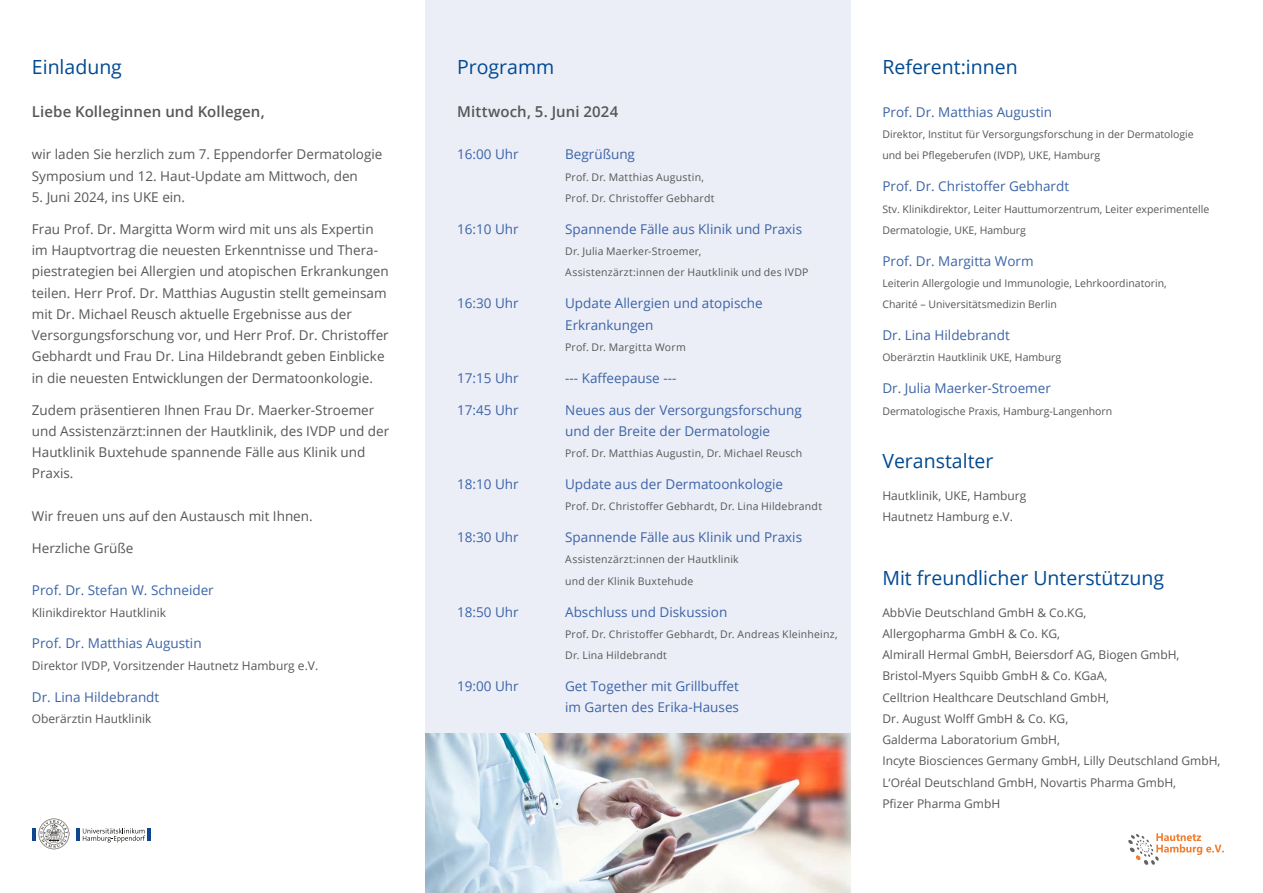
<style>
.page{position:relative;width:1263px;height:893px;background:#fff}
.page>*{position:absolute;margin:0;border:0;box-sizing:border-box;transform-origin:0 0}
.t1{font:19.5px "Open Sans";color:#004992}
.t2{font:600 15px "Open Sans";letter-spacing:.005em;color:#575756}
.t3{font:13.5px/21.3px "Open Sans";color:#575756}
.t4{font:13.5px/21.3px "Open Sans";color:#3c64a7}
.t5{font:12px/21.3px "Open Sans";color:#575756}
.t6{font:10.5px/21.3px "Open Sans";color:#575756}
.t7{font:10.5px/21.3px "Open Sans";letter-spacing:.02em;color:#575756}
.t8{font:10.5px "Open Sans";letter-spacing:.025em;color:#575756}
</style>
<div class="page">
<div style="left:425px;top:0;width:425px;height:893px;background:#eceef7"></div>
<img style="left:425px;top:733px;width:425px;height:160px">
<svg style="left:32px;top:818px;width:37px;height:31px"></svg>
<hr style="left:76px;top:829px;width:4px;height:12px;background:#0f4690">
<svg style="left:83px;top:828px;width:68px;height:15px"></svg>
<svg style="left:1128px;top:833px;width:96px;height:32px"></svg>
<h1 class="t1" style="left:32px;top:54px;width:92px">Einladung</h1>
<h1 class="t1" style="left:457px;top:54px;width:99px">Programm</h1>
<p class="t2" style="left:457px;top:101px;width:163px">Mittwoch, 5. Juni 2024</p>
<p class="t4" style="left:457px;top:144px;width:63px">16:00 Uhr</p>
<p class="t4" style="left:565px;top:144px;width:71px">Begrüßung</p>
<p class="t7" style="left:565px;top:166px;width:151px">Prof. Dr. Matthias Augustin,<br>Prof. Dr. Christoffer Gebhardt</p>
<p class="t4" style="left:457px;top:218px;width:63px">16:10 Uhr</p>
<p class="t4" style="left:565px;top:218px;width:238px">Spannende Fälle aus Klinik und Praxis</p>
<p class="t7" style="left:565px;top:240px;width:245px">Dr. Julia Maerker-Stroemer,<br>Assistenzärzt:innen der Hautklinik und des IVDP</p>
<p class="t4" style="left:457px;top:292px;width:63px">16:30 Uhr</p>
<p class="t4" style="left:565px;top:292px;width:199px">Update Allergien und atopische<br>Erkrankungen</p>
<p class="t8" style="left:565px;top:340px;width:122px">Prof. Dr. Margitta Worm</p>
<p class="t4" style="left:457px;top:367px;width:63px">17:15 Uhr</p>
<p class="t4" style="left:565px;top:367px;width:113px">--- Kaffeepause ---</p>
<p class="t4" style="left:457px;top:399px;width:63px">17:45 Uhr</p>
<p class="t4" style="left:565px;top:399px;width:238px">Neues aus der Versorgungsforschung und der Breite der Dermatologie</p>
<p class="t7" style="left:565px;top:442px;width:239px">Prof. Dr. Matthias Augustin, Dr. Michael Reusch</p>
<p class="t4" style="left:457px;top:473px;width:63px">18:10 Uhr</p>
<p class="t4" style="left:565px;top:473px;width:219px">Update aus der Dermatoonkologie</p>
<p class="t7" style="left:565px;top:496px;width:258px">Prof. Dr. Christoffer Gebhardt, Dr. Lina Hildebrandt</p>
<p class="t4" style="left:457px;top:526px;width:63px">18:30 Uhr</p>
<p class="t4" style="left:565px;top:526px;width:238px">Spannende Fälle aus Klinik und Praxis</p>
<p class="t7" style="left:565px;top:549px;width:175px">Assistenzärzt:innen der Hautklinik und der Klinik Buxtehude</p>
<p class="t4" style="left:457px;top:601px;width:63px">18:50 Uhr</p>
<p class="t4" style="left:565px;top:601px;width:164px">Abschluss und Diskussion</p>
<p class="t7" style="left:565px;top:623px;width:274px">Prof. Dr. Christoffer Gebhardt, Dr. Andreas Kleinheinz,<br>Dr. Lina Hildebrandt</p>
<p class="t4" style="left:457px;top:675px;width:63px">19:00 Uhr</p>
<p class="t4" style="left:565px;top:675px;width:175px">Get Together mit Grillbuffet im Garten des Erika-Hauses</p>
<p class="t2" style="left:32px;top:101px;width:234px">Liebe Kolleginnen und Kollegen,</p>
<p class="t3" style="left:32px;top:144px;width:352px">wir laden Sie herzlich zum 7. Eppendorfer Dermatologie<br>Symposium und 12. Haut-Update am Mittwoch, den</p>
<p class="t3" style="left:32px;top:186px;width:155px">5. Juni 2024, ins UKE ein.</p>
<p class="t3" style="left:32px;top:218px;width:358px">Frau Prof. Dr. Margitta Worm wird mit uns als Expertin im Hauptvortrag die neuesten Erkenntnisse und Thera&shy;piestrategien bei Allergien und atopischen Erkrankungen teilen. Herr Prof. Dr. Matthias Augustin stellt gemeinsam mit Dr. Michael Reusch aktuelle Ergebnisse aus der Versorgungsforschung vor, und Herr Prof. Dr. Christoffer Gebhardt und Frau Dr. Lina Hildebrandt geben Einblicke in die neuesten Entwicklungen der Dermatoonkologie.</p>
<p class="t3" style="left:32px;top:399px;width:359px">Zudem präsentieren Ihnen Frau Dr. Maerker-Stroemer und Assistenzärzt:innen der Hautklinik, des IVDP und der Hautklinik Buxtehude spannende Fälle aus Klinik und Praxis.</p>
<p class="t3" style="left:32px;top:505px;width:282px">Wir freuen uns auf den Austausch mit Ihnen.</p>
<p class="t3" style="left:32px;top:537px;width:103px">Herzliche Grüße</p>
<p class="t4" style="left:32px;top:579px;width:183px">Prof. Dr. Stefan W. Schneider</p>
<p class="t5" style="left:32px;top:601px;width:136px">Klinikdirektor Hautklinik</p>
<p class="t4" style="left:32px;top:633px;width:171px">Prof. Dr. Matthias Augustin</p>
<p class="t5" style="left:32px;top:654px;width:288px">Direktor IVDP, Vorsitzender Hautnetz Hamburg e.V.</p>
<p class="t4" style="left:32px;top:686px;width:129px">Dr. Lina Hildebrandt</p>
<p class="t5" style="left:32px;top:708px;width:121px">Oberärztin Hautklinik</p>
<h1 class="t1" style="left:882px;top:54px;width:137px">Referent:innen</h1>
<p class="t4" style="left:882px;top:101px;width:171px">Prof. Dr. Matthias Augustin</p>
<p class="t6" style="left:882px;top:123px;width:313px">Direktor, Institut für Versorgungsforschung in der Dermatologie und bei Pflegeberufen (IVDP), UKE, Hamburg</p>
<p class="t4" style="left:882px;top:175px;width:188px">Prof. Dr. Christoffer Gebhardt</p>
<p class="t6" style="left:882px;top:198px;width:328px">Stv. Klinikdirektor, Leiter Hauttumorzentrum, Leiter experimentelle<br>Dermatologie, UKE, Hamburg</p>
<p class="t4" style="left:882px;top:250px;width:153px">Prof. Dr. Margitta Worm</p>
<p class="t6" style="left:882px;top:272px;width:286px">Leiterin Allergologie und Immunologie, Lehrkoordinatorin,<br>Charité – Universitätsmedizin Berlin</p>
<p class="t4" style="left:882px;top:324px;width:129px">Dr. Lina Hildebrandt</p>
<p class="t6" style="left:882px;top:347px;width:180px">Oberärztin Hautklinik UKE, Hamburg</p>
<p class="t4" style="left:882px;top:377px;width:170px">Dr. Julia Maerker-Stroemer</p>
<p class="t6" style="left:882px;top:400px;width:231px">Dermatologische Praxis, Hamburg-Langenhorn</p>
<h1 class="t1" style="left:882px;top:447px;width:113px">Veranstalter</h1>
<p class="t5" style="left:882px;top:484px;width:145px">Hautklinik, UKE, Hamburg<br>Hautnetz Hamburg e.V.</p>
<h1 class="t1" style="left:882px;top:564px;width:283px">Mit freundlicher Unterstützung</h1>
<p class="t5" style="left:882px;top:601px;width:340px">AbbVie Deutschland GmbH &amp; Co.KG,<br>Allergopharma GmbH &amp; Co. KG,<br>Almirall Hermal GmbH, Beiersdorf AG, Biogen GmbH, Bristol-Myers Squibb GmbH &amp; Co. KGaA,<br>Celltrion Healthcare Deutschland GmbH,<br>Dr. August Wolff GmbH &amp; Co. KG,<br>Galderma Laboratorium GmbH,<br>Incyte Biosciences Germany GmbH, Lilly Deutschland GmbH, L‘Oréal Deutschland GmbH, Novartis Pharma GmbH,<br>Pfizer Pharma GmbH</p>
</div>
